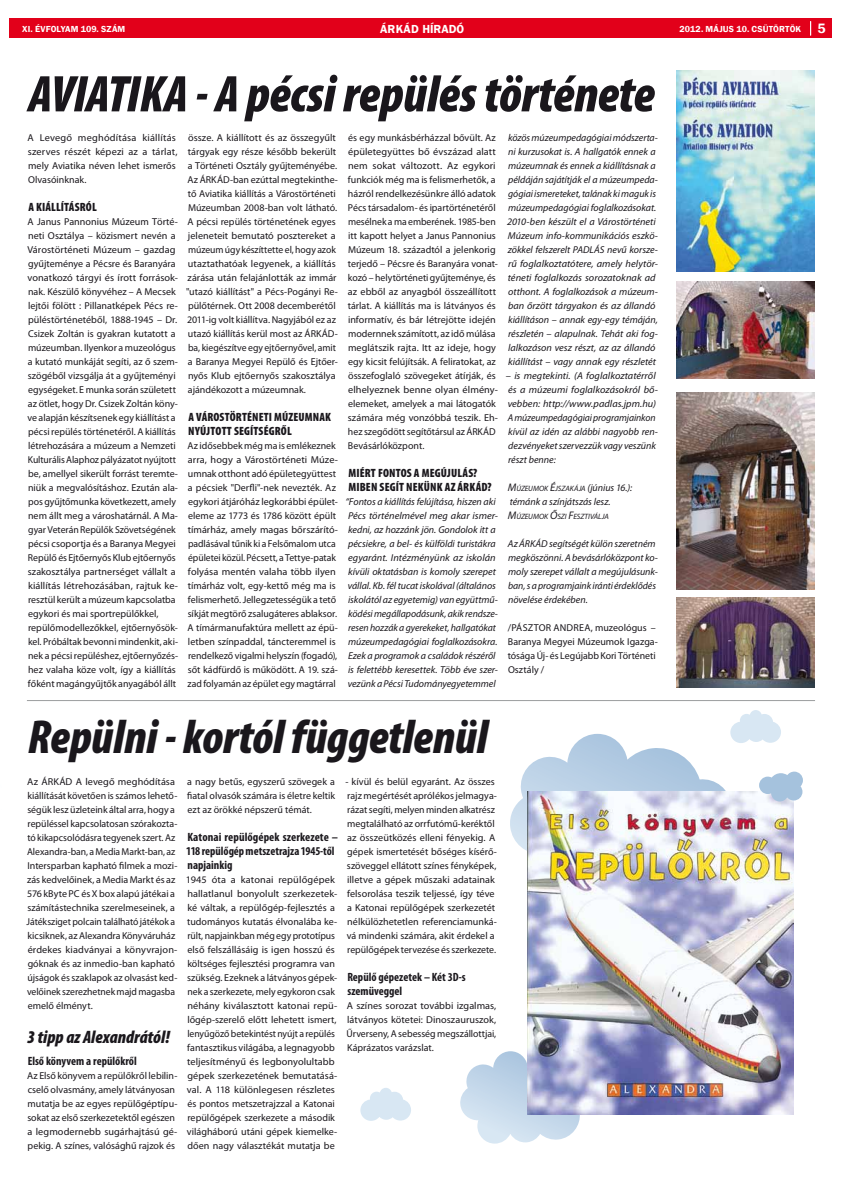
<style>
.page{position:relative;width:842px;height:1177px;background:#fff}
.page>*{position:absolute;margin:0;border:0;box-sizing:border-box;transform-origin:0 0}
.t1{font:italic 900 condensed 52px "Myriad Pro";letter-spacing:-.01em;color:#1a171c}
.t2{font:italic 900 condensed 48px "Myriad Pro";letter-spacing:-.005em;color:#1a171c}
.t3{font:italic 900 condensed 18px "Myriad Pro";color:#1a171c}
.t4{font:700 condensed 12px/14px "Myriad Pro";color:#1a171c}
.t5{font:900 condensed 12px/14px "Myriad Pro";letter-spacing:.01em;color:#1a171c}
.t6{font:600 12px "Franklin Gothic";letter-spacing:.02em;color:#fff}
.t7{font:10px/14px "Myriad Pro";color:#1a171c}
.t8{font:italic 10px/14px "Myriad Pro";color:#1a171c}
.t9{font:600 9px "Franklin Gothic";letter-spacing:.01em;color:#fff}
.t10{font:italic 7.7px "Myriad Pro";letter-spacing:-.01em;color:#1a171c}
.s1{font-size:14px}
.s2{font-size:11px}
.s3{font-size:10px}
</style>
<div class="page">
<svg style="left:360px;top:1088px;width:51px;height:32px"></svg>
<svg style="left:460px;top:1051px;width:128px;height:92px"></svg>
<img style="left:677px;top:71px;width:137px;height:200px">
<img style="left:677px;top:281px;width:137px;height:98px">
<img style="left:677px;top:597px;width:137px;height:90px">
<img style="left:677px;top:393px;width:137px;height:196px">
<img style="left:527px;top:894px;width:266px;height:220px">
<img style="left:510px;top:710px;width:293px;height:184px">
<hr style="left:27px;top:700px;width:788px;height:1px;background:#9c9e9f">
<div style="left:10px;top:18px;width:822px;height:20px;background:#e2001a"></div>
<svg style="left:810px;top:21px;width:1px;height:14px"></svg>
<p class="t9" style="left:22px;top:23px;width:105px">XI. ÉVFOLYAM 109. SZÁM</p>
<p class="t6" style="left:380px;top:21px;width:86px">ÁRKÁD HÍRADÓ</p>
<p class="t9" style="left:679px;top:23px;width:148px">2012. MÁJUS 10. CSÜTÖRTÖK <span class="s1">5</span></p>
<p class="t1" style="left:29px;top:61px;width:628px">AVIATIKA - A pécsi repülés története</p>
<p class="t7" style="left:28px;top:130px;width:151px">A Levegő meghódítása kiállítás szerves részét képezi az a tárlat, mely Aviatika néven lehet ismerős<br>Olvasóinknak.</p>
<p class="t5" style="left:28px;top:199px;width:70px">A KIÁLLÍTÁSRÓL</p>
<p class="t7" style="left:27px;top:214px;width:152px">A Janus Pannonius Múzeum Törté&shy;neti Osztálya – közismert nevén a Várostörténeti Múzeum – gazdag gyűjteménye a Pécsre és Baranyára vonatkozó tárgyi és írott források&shy;nak. Készülő könyvéhez – A Mecsek lejtői fölött : Pillanatképek Pécs re&shy;püléstörténetéből, 1888-1945 – Dr.<br>Csizek Zoltán is gyakran kutatott a múzeumban. Ilyenkor a muzeológus a kutató munkáját segíti, az ő szem&shy;szögéből vizsgálja át a gyűjteményi egységeket. E munka során született az ötlet, hogy Dr. Csizek Zoltán köny&shy;ve alapján készítsenek egy kiállítást a pécsi repülés történetéről. A kiállítás létrehozására a múzeum a Nemzeti Kulturális Alaphoz pályázatot nyújtott be, amellyel sikerült forrást teremte&shy;niük a megvalósításhoz. Ezután ala&shy;pos gyűjtőmunka következett, amely nem állt meg a városhatárnál. A Ma&shy;gyar Veterán Repülők Szövetségének pécsi csoportja és a Baranya Megyei Repülő és Ejtőernyős Klub ejtőernyős szakosztálya partnerséget vállalt a kiállítás létrehozásában, rajtuk ke&shy;resztül került a múzeum kapcsolatba egykori és mai sportrepülőkkel, repülőmodellezőkkel, ejtőernyősök&shy;kel. Próbáltak bevonni mindenkit, aki&shy;nek a pécsi repüléshez, ejtőernyőzés&shy;hez valaha köze volt, így a kiállítás főként magángyűjtők anyagából állt</p>
<p class="t7" style="left:186px;top:130px;width:153px">össze. A kiállított és az összegyűlt tárgyak egy része később bekerült a Történeti Osztály gyűjteményébe.<br>Az ÁRKÁD-ban ezúttal megtekinthe&shy;tő Aviatika kiállítás a Várostörténeti Múzeumban 2008-ban volt látható.<br>A pécsi repülés történetének egyes jeleneteit bemutató posztereket a múzeum úgy készíttette el, hogy azok utaztathatóak legyenek, a kiállítás zárása után felajánlották az immár "utazó kiállítást" a Pécs-Pogányi Re&shy;pülőtérnek. Ott 2008 decemberétől 2011-ig volt kiállítva. Nagyjából ez az utazó kiállítás kerül most az ÁRKÁD&shy;ba, kiegészítve egy ejtőernyővel, amit a Baranya Megyei Repülő és Ejtőer&shy;nyős Klub ejtőernyős szakosztálya ajándékozott a múzeumnak.</p>
<p class="t5" style="left:188px;top:409px;width:144px">A VÁROSTÖRTÉNETI MÚZEUMNAK<br>NYÚJTOTT SEGÍTSÉGRŐL</p>
<p class="t7" style="left:188px;top:438px;width:152px">Az idősebbek még ma is emlékeznek arra, hogy a Várostörténeti Múze&shy;umnak otthont adó épületegyüttest a pécsiek "Derfli"-nek nevezték. Az egykori átjáróház legkorábbi épület&shy;eleme az 1773 és 1786 között épü lt tímá rház, amely magas bőrszá rító&shy;padlásával tűnik ki a Felsőmalom utca épületei közül. Pécsett, a Tettye-patak folyása mentén valaha több ilyen tímárház volt, egy-kettő még ma is felismerhető. Jellegzetességük a tető síkját megtörő zsalugáteres ablaksor.<br>A tímármanufaktúra mellett az épü&shy;letben színpaddal, táncteremmel is rendelkező vigalmi helyszín (fogadó), sőt kádfürdő is működött. A 19. szá&shy;zad folyamán az épület egy magtárral</p>
<p class="t7" style="left:348px;top:130px;width:152px">és egy munkásbérházzal bővült. Az épületegyüttes bő évszázad alatt nem sokat változott. Az egykori funkciók még ma is felismerhetők, a házról rendelkezésünkre álló adatok Pécs társadalom- és ipartörténetéről mesélnek a ma emberének. 1985-ben itt kapott helyet a Janus Pannonius Múzeum 18. századtól a jelenkorig terjedő – Pécsre és Baranyára vonat&shy;kozó – helytörténeti gyűjteménye, és az ebből az anyagból összeállított tárlat. A kiállítás ma is látványos és informatív, és bár létrejötte idején modernnek számított, az idő múlása meglátszik rajta. Itt az ideje, hogy egy kicsit felújítsák. A feliratokat, az összefoglaló szövegeket átírják, és elhelyeznek benne olyan élmény&shy;elemeket, amelyek a mai látogatók számára még vonzóbbá teszik. Eh&shy;hez szegődött segítőtársul az ÁRKÁD Bevásárlóközpont.</p>
<p class="t5" style="left:348px;top:465px;width:130px">MIÉRT FONTOS A MEGÚJULÁS?<br>MIBEN SEGÍT NEKÜNK AZ ÁRKÁD</p>
<p class="t5" style="left:487px;top:479px;width:6px">?</p>
<p class="t8" style="left:345px;top:494px;width:154px">“Fontos a kiállítás felújítása, hiszen aki Pécs történelmével meg akar ismer&shy;kedni, az hozzánk jön. Gondolok itt a pécsiekre, a bel- és külföldi turistákra egyaránt. Intézményünk az iskolán kívüli oktatásban is komoly szerepet vállal. Kb. fél tucat iskolával (általános iskolától az egyetemig) van együttmű&shy;ködési megállapodásunk, akik rendsze&shy;resen hozzák a gyerekeket, hallgatókat múzeumpedagógiai foglalkozásokra.<br>Ezek a programok a családok részéről is felettébb keresettek. Több éve szer&shy;vezünk a Pécsi Tudományegyetemmel</p>
<p class="t8" style="left:507px;top:130px;width:152px">közös múzeumpedagógiai módszerta&shy;ni kurzusokat is. A hallgatók ennek a múzeumnak és ennek a kiállításnak a példáján sajátítják el a múzeumpeda&shy;gógiai ismereteket, talának ki maguk is múzeumpedagógiai foglalkozásokat.<br>2010-ben készült el a Várostörténeti Múzeum info-kommunikációs eszkö&shy;zökkel felszerelt PADLÁS nevű korsze&shy;rű foglalkoztatótere, amely helytör&shy;téneti foglalkozás sorozatoknak ad otthont. A foglalkozások a múzeum&shy;ban őrzött tárgyakon és az állandó kiállításon – annak egy-egy témáján, részletén – alapulnak. Tehát aki fog&shy;lalkozáson vesz részt, az az állandó kiállítást – vagy annak egy részletét</p>
<p class="t8" style="left:506px;top:368px;width:154px">– is megtekinti. (A foglalkoztatérről és a múzeumi foglalkozásokról bő&shy;vebben: http://www.padlas.jpm.hu)<br>A múzeumpedagógiai programjainkon kívül az idén az alábbi nagyobb ren&shy;dezvényeket szervezzük vagy veszünk részt benne:</p>
<p class="t10" style="left:508px;top:483px;width:126px"><span class="s2">M</span>ÚZEUMOK <span class="s2">É</span>JSZAKÁJA <span class="s3">(június 16.):</span></p>
<p class="t8" style="left:510px;top:494px;width:102px">témánk a színjátszás lesz.</p>
<p class="t10" style="left:508px;top:511px;width:102px"><span class="s2">M</span>ÚZEUMOK <span class="s2">Ő</span>SZI <span class="s2">F</span>ESZTIVÁLJA</p>
<p class="t8" style="left:508px;top:536px;width:152px">Az ÁRKÁD segítségét külön szeretném megköszönni. A bevásárlóközpont ko&shy;moly szerepet vállalt a megújulásunk&shy;ban, s a programjaink iránti érdeklődés növelése érdekében.</p>
<p class="t7" style="left:508px;top:620px;width:16px">/Pásztor</p>
<p class="t7" style="left:553px;top:620px;width:14px">Andrea</p>
<p class="t7" style="left:508px;top:620px;width:152px;text-indent:83px">, muzeológus –<br>Baranya Megyei Múzeumok Igazga&shy;tósága Új- és Legújabb Kori Történeti<br>Osztály /</p>
<p class="t2" style="left:28px;top:706px;width:462px">Repülni - kortól függetlenül</p>
<p class="t7" style="left:27px;top:774px;width:152px">Az ÁRKÁD A levegő meghódítása kiállítását követően is számos lehető&shy;ségük lesz üzleteink által arra, hogy a repüléssel kapcsolatosan szórakozta&shy;tó kikapcsolódásra tegyenek szert. Az Alexandra-ban, a Media Markt-ban, az Intersparban kapható filmek a mozi&shy;zás kedvelőinek, a Media Markt és az 576 kByte PC és X box alapú játékai a számítástechnika szerelmeseinek, a Játéksziget polcain található játékok a kicsiknek, az Alexandra Könyváruház érdekes kiadványai a könyvrajon&shy;góknak és az inmedio-ban kapható újságok és szaklapok az olvasást ked&shy;velőinek szerezhetnek majd magasba emelő élményt.</p>
<p class="t3" style="left:27px;top:1025px;width:144px">3 tipp az Alexandrától!</p>
<p class="t4" style="left:28px;top:1053px;width:111px">Első könyvem a repülőkről</p>
<p class="t7" style="left:27px;top:1068px;width:152px">Az Első könyvem a repülőkről lebilin&shy;cselő olvasmány, amely látványosan mutatja be az egyes repülőgéptípu&shy;sokat az első szerkezetektől egészen a legmodernebb sugárhajtású gé&shy;pekig. A színes, valósághű rajzok és</p>
<p class="t7" style="left:187px;top:774px;width:149px;text-align:justify">a nagy betűs, egyszerű szövegek a fiatal olvasók számára is életre keltik ezt az örökké népszerű témát.</p>
<p class="t4" style="left:186px;top:829px;width:153px">Katonai repülőgépek szerkezete –<br>118 repülőgép metszetrajza 1945-től napjainkig</p>
<p class="t7" style="left:186px;top:872px;width:153px">1945 óta a katonai repülőgépek hallatlanul bonyolult szerkezetek&shy;ké váltak, a repülőgép-fejlesztés a tudományos kutatás élvonalába ke&shy;rült, napjainkban még egy prototípus első felszállásáig is igen hosszú és költséges fejlesztési programra van szükség. Ezeknek a látványos gépek&shy;nek a szerkezete, mely egykoron csak néhány kiválasztott katonai repü&shy;lőgép-szerelő előtt lehetett ismert, lenyűgöző betekintést nyújt a repülés fantasztikus világába, a legnagyobb teljesítményű és legbonyolultabb gépek szerkezetének bemutatásá&shy;val. A 118 különlegesen részletes és pontos metszetrajzzal a Katonai repülőgépek szerkezete a második világháború utáni gépek kiemelke&shy;dően nagy választékát mutatja be</p>
<p class="t7" style="left:345px;top:774px;width:153px">- kívül és belül egyaránt. Az összes rajz megértését aprólékos jelmagya&shy;rázat segíti, melyen minden alkatrész megtalálható az orrfutómű-keréktől az összeütközés elleni fényekig. A gépek ismertetését bőséges kísérő&shy;szöveggel ellátott színes fényképek, illetve a gépek műszaki adatainak felsorolása teszik teljessé, így téve a Katonai repülőgépek szerkezetét nélkülözhetetlen referenciamunká&shy;vá mindenki számára, akit érdekel a repülőgépek tervezése és szerkezete.</p>
<p class="t4" style="left:347px;top:969px;width:120px">Repülő gépezetek – Két 3D-s szemüveggel</p>
<p class="t7" style="left:347px;top:998px;width:151px;text-align:justify">A színes sorozat további izgalmas, látványos kötetei: Dinoszauruszok, Űrverseny, A sebesség megszállottjai, Káprázatos varázslat.</p>
</div>
